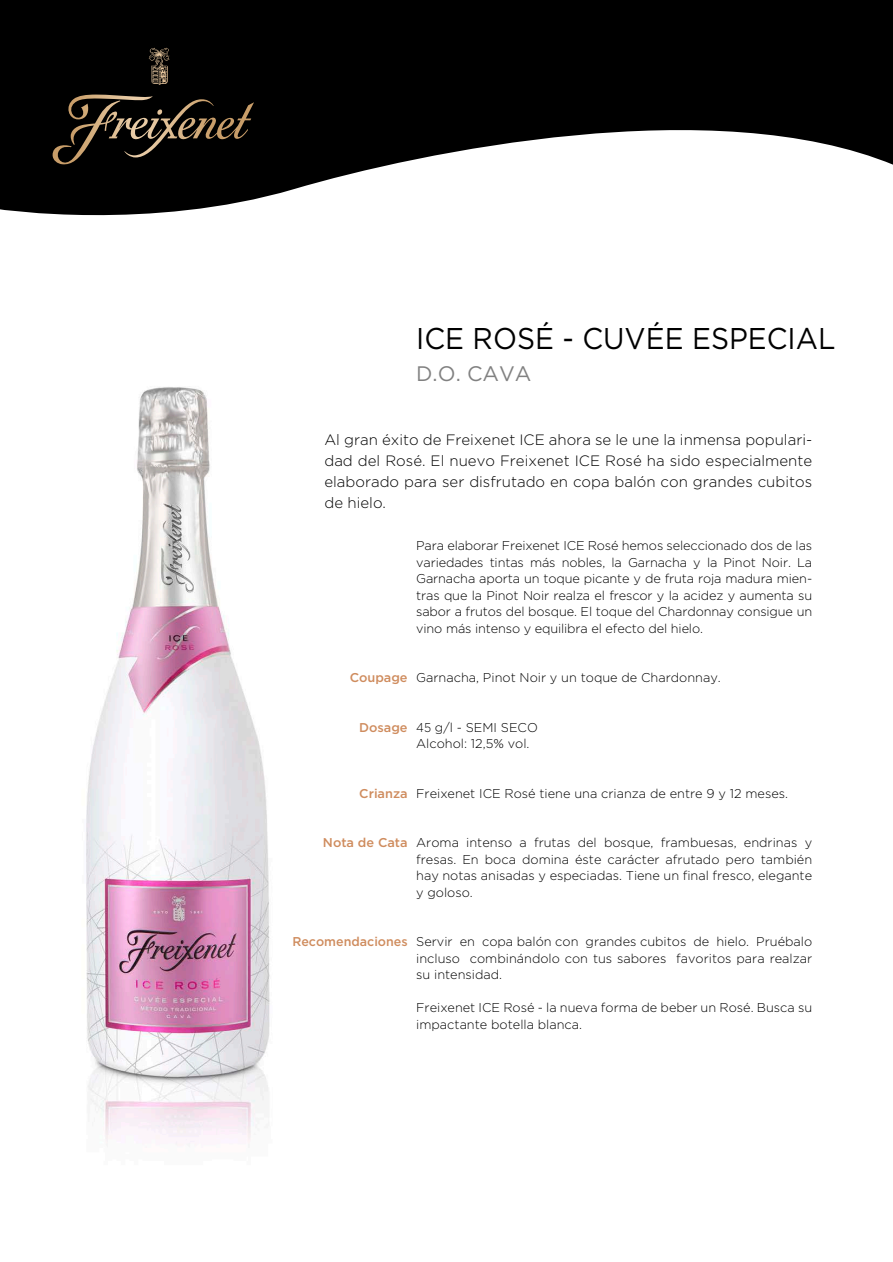
<style>
.page{position:relative;width:893px;height:1262px;background:#fff}
.page>*{position:absolute;margin:0;border:0;box-sizing:border-box;transform-origin:0 0}
.t1{font:30px "Gotham";color:#000;scale:.94 1}
.t2{font:21px "Gotham";color:#818181}
.t3{font:300 15px/21px "Gotham";color:#000;text-align:justify}
.t4{font:300 12.75px/16.5px "Gotham";color:#000;text-align:justify}
.t5{font:500 12.75px "Gotham";color:#cf8c5e}
.t6{font:300 12.75px/16.5px "Gotham";color:#000;scale:.92 1}
</style>
<div class="page">
<img style="left:86px;top:387px;width:184px;height:757px">
<svg style="left:0;top:0;width:892px;height:216px;fill:#000"></svg>
<svg style="left:53px;top:95px;width:201px;height:73px;background:#241e16"></svg>
<svg style="left:148px;top:47px;width:22px;height:38px"></svg>
<h1 class="t1" style="left:416px;top:322px;width:447px">ICE ROSÉ - CUVÉE ESPECIAL</h1>
<h2 class="t2" style="left:416px;top:361px;width:117px">D.O. CAVA</h2>
<p class="t3" style="left:324px;top:428px;width:489px">Al gran éxito de Freixenet ICE ahora se le une la inmensa populari&shy;dad del Rosé. El nuevo Freixenet ICE Rosé ha sido especialmente elaborado para ser disfrutado en copa balón con grandes cubitos de hielo.</p>
<p class="t5" style="left:349px;top:670px;width:59px">Coupage</p>
<p class="t5" style="left:359px;top:720px;width:50px">Dosage</p>
<p class="t5" style="left:359px;top:786px;width:50px">Crianza</p>
<p class="t5" style="left:323px;top:835px;width:86px">Nota de Cata</p>
<p class="t5" style="left:292px;top:934px;width:117px">Recomendaciones</p>
<p class="t4" style="left:416px;top:537px;width:397px">Para elaborar Freixenet ICE Rosé hemos seleccionado dos de las variedades tintas más nobles, la Garnacha y la Pinot Noir. La Garnacha aporta un toque picante y de fruta roja madura mien&shy;tras que la Pinot Noir realza el frescor y la acidez y aumenta su sabor a frutos del bosque. El toque del Chardonnay consigue un vino más intenso y equilibra el efecto del hielo.</p>
<p class="t4" style="left:416px;top:669px;width:306px">Garnacha, Pinot Noir y un toque de Chardonnay.</p>
<p class="t6" style="left:416px;top:718px;width:134px">45 g/l - SEMI SECO<br>Alcohol: 12,5% vol.</p>
<p class="t4" style="left:416px;top:784px;width:373px">Freixenet ICE Rosé tiene una crianza de entre 9 y 12 meses.</p>
<p class="t4" style="left:416px;top:834px;width:397px">Aroma intenso a frutas del bosque, frambuesas, endrinas y fresas. En boca domina éste carácter afrutado pero también hay notas anisadas y especiadas. Tiene un final fresco, elegante y goloso.</p>
<p class="t4" style="left:416px;top:933px;width:397px">Servir en copa balón con grandes cubitos de hielo. Pruébalo incluso combinándolo con tus sabores favoritos para realzar su intensidad.</p>
<p class="t4" style="left:416px;top:999px;width:397px">Freixenet ICE Rosé - la nueva forma de beber un Rosé. Busca su impactante botella blanca.</p>
</div>
